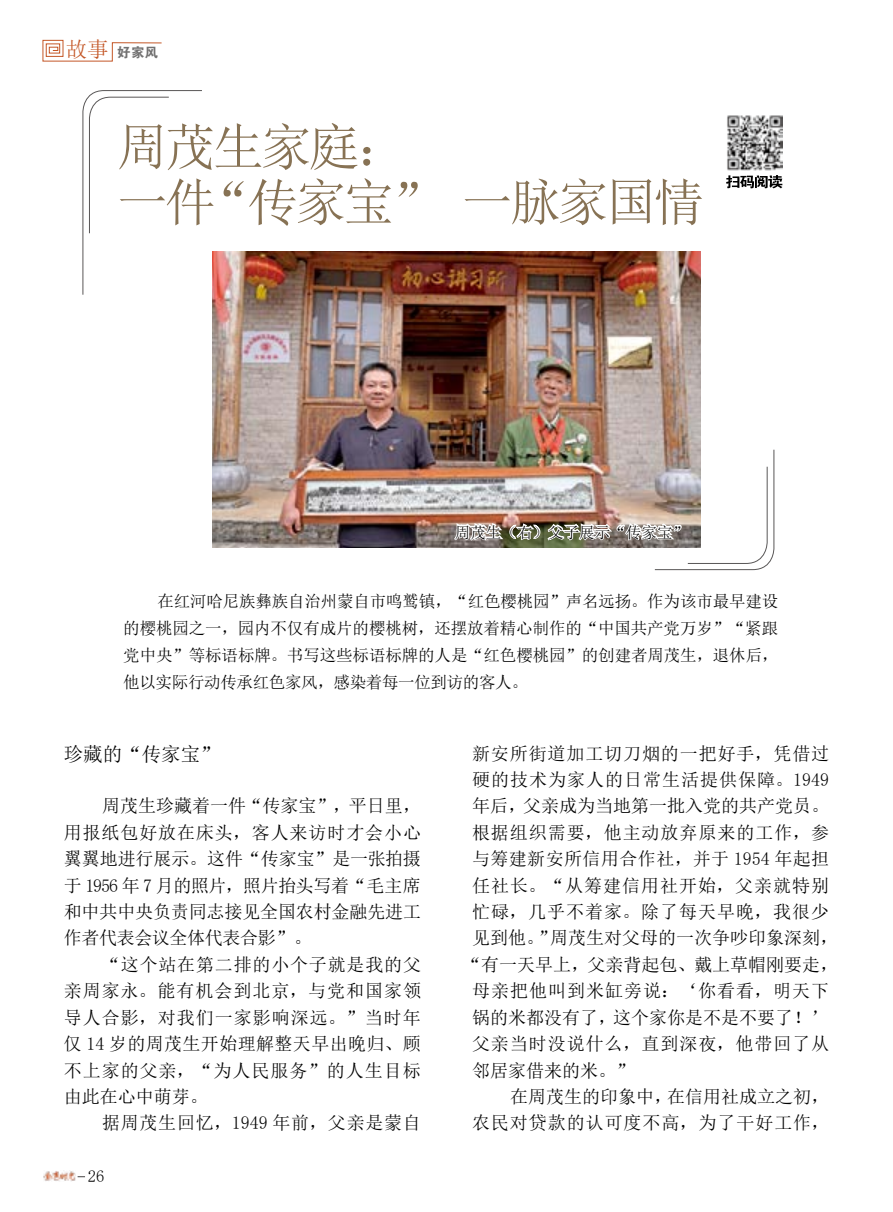
<style>
.page{position:relative;width:893px;height:1212px;background:#fff}
.page>*{position:absolute;margin:0;border:0;box-sizing:border-box;transform-origin:0 0}
.t1{font:51px/55.2px "Sim Sun";letter-spacing:-.06em;color:#877254}
.t2{font:19.5px "Sim Sun";color:#000}
.t3{font:18px/26.4px "Sim Sun";letter-spacing:.025em;color:#000;text-align:justify}
.t4{font:18px "Sim Sun";letter-spacing:.055em;color:#000}
.t5{font:18px "Sim Sun";color:#000}
.t6{font:18px "Sim Sun";letter-spacing:.05em;color:#000}
.t7{font:16.5px/27px "Sim Sun";letter-spacing:-.02em;color:#000;text-align:justify}
.t8{font:15.6px "Sim Sun";color:#000}
.t9{font:13.35px "FZDHTK GBK1 0";color:#727171}
.s1{font-family:"Sim Sun";font-size:21.6px;color:#c45727}
</style>
<div class="page">
<img style="left:44px;top:1170px;width:32px;height:11px">
<svg style="left:42px;top:39px;width:120px;height:23px"></svg>
<svg style="left:82px;top:90px;width:120px;height:205px"></svg>
<img style="left:213px;top:252px;width:488px;height:295px">
<img style="left:727px;top:115px;width:55px;height:56px">
<svg style="left:726px;top:175px;width:56px;height:13px"></svg>
<img style="left:452px;top:449px;width:322px;height:121px">
<p class="t9" style="left:66px;top:45px;width:94px"><span class="s1">故事</span> 好家风</p>
<h1 class="t1" style="left:117px;top:119px;width:589px">周茂生家庭：<br>一件“传家宝” 一脉家国情</h1>
<p class="t8" style="left:455px;top:524px;width:235px">周茂生（右）父子展示“传家宝”</p>
<p class="t7" style="left:123px;top:588px;width:656px;text-indent:34px">在红河哈尼族彝族自治州蒙自市鸣鹫镇，“红色樱桃园”声名远扬。作为该市最早建设的樱桃园之一，园内不仅有成片的樱桃树，还摆放着精心制作的“中国共产党万岁”“紧跟党中央”等标语标牌。书写这些标语标牌的人是“红色樱桃园”的创建者周茂生，退休后，他以实际行动传承红色家风，感染着每一位到访的客人。</p>
<p class="t2" style="left:64px;top:744px;width:157px">珍藏的“传家宝”</p>
<p class="t3" style="left:64px;top:793px;width:359px;text-indent:38px">周茂生珍藏着一件“传家宝”，平日里，用报纸包好放在床头，客人来访时才会小心翼翼地进行展示。这件“传家宝”是一张拍摄于 1956 年 7 月的照片，照片抬头写着“毛主席和中共中央负责同志接见全国农村金融先进工作者代表会议全体代表合影”。</p>
<p class="t3" style="left:64px;top:951px;width:359px;text-indent:38px">“这个站在第二排的小个子就是我的父亲周家永。能有机会到北京，与党和国家领导人合影，对我们一家影响深远。”当时年仅 14 岁的周茂生开始理解整天早出晚归、顾不上家的父亲，“为人民服务”的人生目标由此在心中萌芽。</p>
<p class="t3" style="left:102px;top:1109px;width:320px">据周茂生回忆，1949 年前，父亲是蒙自</p>
<p class="t7" style="left:88px;top:1163px;width:18px">26</p>
<p class="t6" style="left:472px;top:744px;width:359px">新安所街道加工切刀烟的一把好手，凭借过</p>
<p class="t4" style="left:472px;top:770px;width:359px">硬的技术为家人的日常生活提供保障。1949</p>
<p class="t5" style="left:472px;top:797px;width:359px">年后，父亲成为当地第一批入党的共产党员。</p>
<p class="t4" style="left:472px;top:823px;width:359px">根据组织需要，他主动放弃原来的工作，参</p>
<p class="t3" style="left:472px;top:845px;width:359px">与筹建新安所信用合作社，并于 1954 年起担</p>
<p class="t4" style="left:472px;top:876px;width:359px">任社长。“从筹建信用社开始，父亲就特别</p>
<p class="t4" style="left:472px;top:902px;width:359px">忙碌，几乎不着家。除了每天早晚，我很少</p>
<p class="t5" style="left:472px;top:929px;width:368px">见到他。”周茂生对父母的一次争吵印象深刻，</p>
<p class="t5" style="left:463px;top:955px;width:377px">“有一天早上，父亲背起包、戴上草帽刚要走，</p>
<p class="t4" style="left:472px;top:982px;width:359px">母亲把他叫到米缸旁说：‘你看看，明天下</p>
<p class="t5" style="left:472px;top:1008px;width:359px">锅的米都没有了，这个家你是不是不要了！’</p>
<p class="t4" style="left:472px;top:1034px;width:359px">父亲当时没说什么，直到深夜，他带回了从</p>
<p class="t5" style="left:472px;top:1061px;width:163px">邻居家借来的米。”</p>
<p class="t5" style="left:510px;top:1087px;width:320px">在周茂生的印象中，在信用社成立之初，</p>
<p class="t4" style="left:472px;top:1114px;width:359px">农民对贷款的认可度不高，为了干好工作，</p>
</div>
